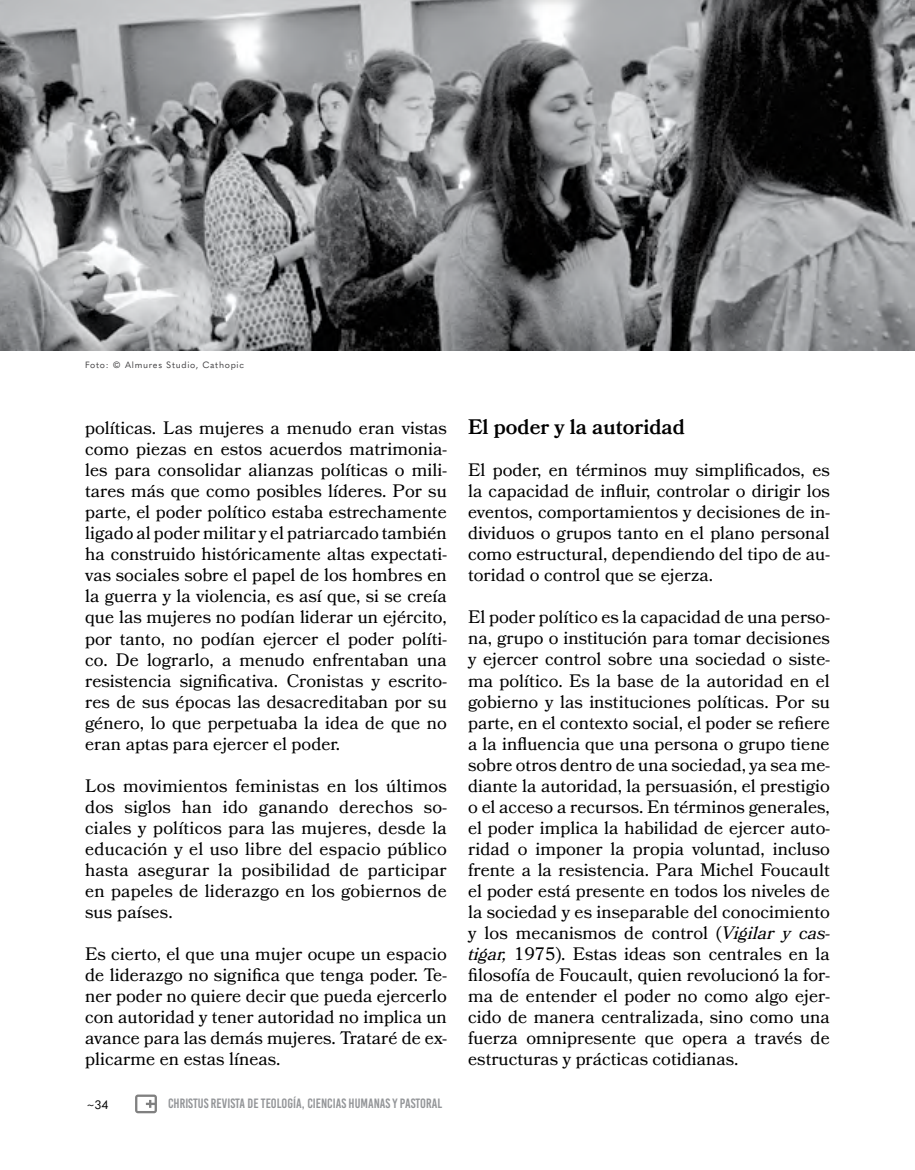
<style>
.page{position:relative;width:915px;height:1170px;background:#fff}
.page>*{position:absolute;margin:0;border:0;box-sizing:border-box;transform-origin:0 0}
.t1{font:600 21px "Bookmania";color:#000}
.t2{font:18px/21px "Bookmania";color:#000;text-align:justify}
.t3{font:13.5px "Bebas Kai";color:#939598}
.t4{font:12px "Quasimoda";color:#000}
.t5{font:9px "Quasimoda";letter-spacing:.075em;color:#414042}
.s1{font-style:italic}
</style>
<div class="page">
<svg style="left:135px;top:1094px;width:22px;height:19px"></svg>
<img style="left:0;top:0;width:914px;height:350px">
<p class="t5" style="left:85px;top:358px;width:160px">Foto: © Almures Studio, Cathopic</p>
<p class="t2" style="left:85px;top:417px;width:363px">políticas. Las mujeres a menudo eran vistas como piezas en estos acuerdos matrimonia&shy;les para consolidar alianzas políticas o mili&shy;tares más que como posibles líderes. Por su parte, el poder político estaba estrechamente ligado al poder militar y el patriarcado también ha construido históricamente altas expectati&shy;vas sociales sobre el papel de los hombres en la guerra y la violencia, es así que, si se creía que las mujeres no podían liderar un ejército, por tanto, no podían ejercer el poder políti&shy;co. De lograrlo, a menudo enfrentaban una resistencia significativa. Cronistas y escrito&shy;res de sus épocas las desacreditaban por su género, lo que perpetuaba la idea de que no eran aptas para ejercer el poder.</p>
<p class="t2" style="left:85px;top:774px;width:363px">Los movimientos feministas en los últimos dos siglos han ido ganando derechos so&shy;ciales y políticos para las mujeres, desde la educación y el uso libre del espacio público hasta asegurar la posibilidad de participar en papeles de liderazgo en los gobiernos de sus países.</p>
<p class="t2" style="left:85px;top:942px;width:363px">Es cierto, el que una mujer ocupe un espacio de liderazgo no significa que tenga poder. Te&shy;ner poder no quiere decir que pueda ejercerlo con autoridad y tener autoridad no implica un avance para las demás mujeres. Trataré de ex&shy;plicarme en estas líneas.</p>
<p class="t4" style="left:86px;top:1095px;width:23px">~34</p>
<p class="t3" style="left:168px;top:1096px;width:275px">CHRISTUS REVISTA DE TEOLOGÍA, CIENCIAS HUMANAS Y PASTORAL</p>
<p class="t1" style="left:468px;top:415px;width:218px">El poder y la autoridad</p>
<p class="t2" style="left:468px;top:459px;width:363px">El poder, en términos muy simplificados, es la capacidad de influir, controlar o dirigir los eventos, comportamientos y decisiones de in&shy;dividuos o grupos tanto en el plano personal como estructural, dependiendo del tipo de au&shy;toridad o control que se ejerza.</p>
<p class="t2" style="left:468px;top:606px;width:363px">El poder político es la capacidad de una perso&shy;na, grupo o institución para tomar decisiones y ejercer control sobre una sociedad o siste&shy;ma político. Es la base de la autoridad en el gobierno y las instituciones políticas. Por su parte, en el contexto social, el poder se refiere a la influencia que una persona o grupo tiene sobre otros dentro de una sociedad, ya sea me&shy;diante la autoridad, la persuasión, el prestigio o el acceso a recursos. En términos generales, el poder implica la habilidad de ejercer auto&shy;ridad o imponer la propia voluntad, incluso frente a la resistencia. Para Michel Foucault el poder está presente en todos los niveles de la sociedad y es inseparable del conocimiento y los mecanismos de control (<span class="s1">Vigilar y cas&shy;tigar,</span> 1975). Estas ideas son centrales en la filosofía de Foucault, quien revolucionó la for&shy;ma de entender el poder no como algo ejer&shy;cido de manera centralizada, sino como una fuerza omnipresente que opera a través de estructuras y prácticas cotidianas.</p>
</div>
